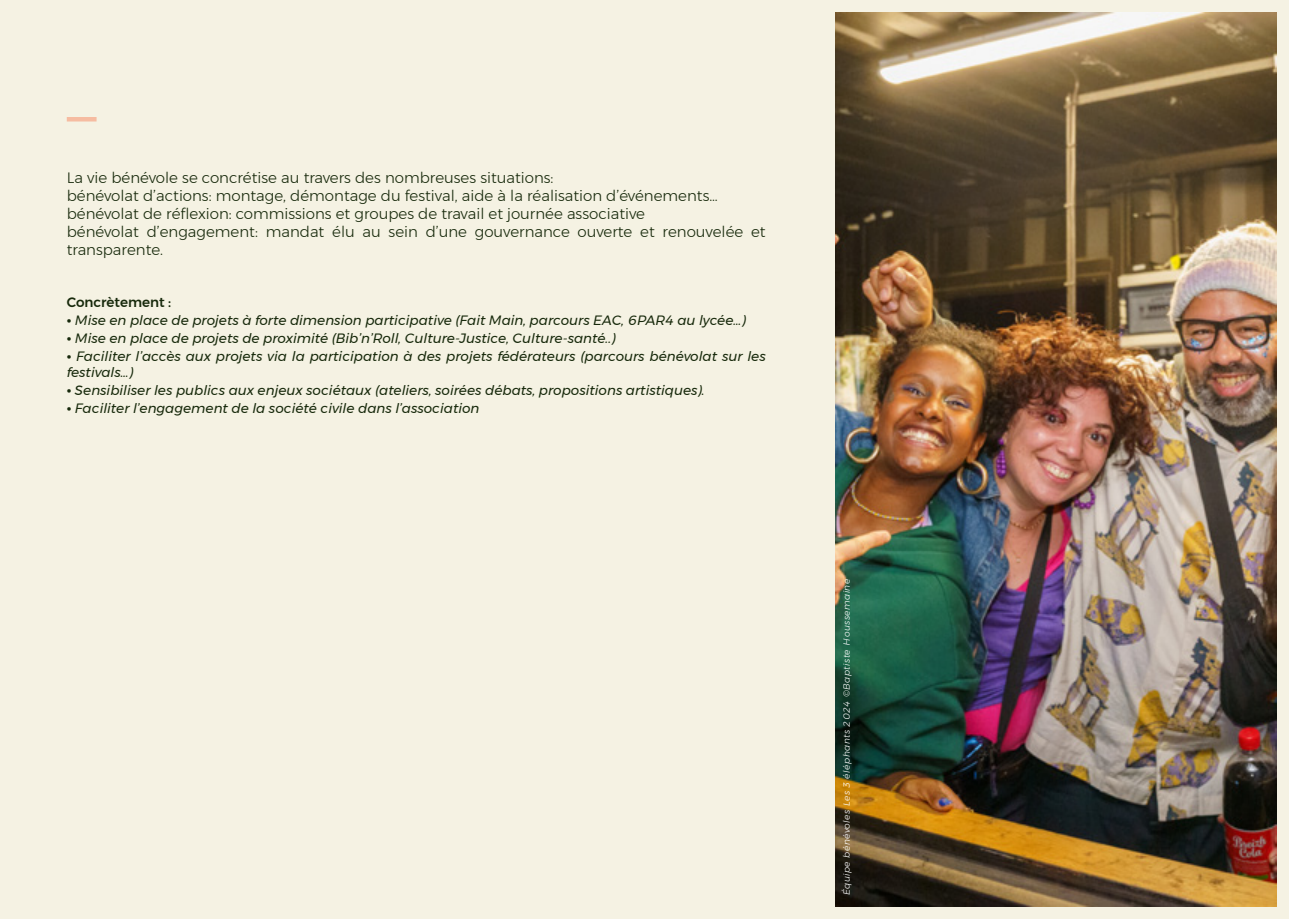
<style>
.page{position:relative;width:1289px;height:919px;background:#fff}
.page>*{position:absolute;margin:0;border:0;box-sizing:border-box;transform-origin:0 0}
.t1{font:300 15px/18px "Montserrat";color:#17290b}
.t2{font:italic 13.5px/16.2px "Montserrat";color:#17290b}
.t3{font:500 13.5px "Montserrat";color:#17290b}
.t4{font:italic 300 9px "Montserrat";letter-spacing:.05em;color:#fff}
.s1{font-weight:600;font-style:normal;font-size:15px}
</style>
<div class="page">
<div style="left:0;top:0;width:1288px;height:918px;background:#f5f2e3"></div>
<img style="left:836px;top:13px;width:440px;height:893px">
<hr style="left:67px;top:117px;width:30px;height:4px;background:#f6bca1">
<p class="t1" style="left:67px;top:168px;width:488px">La vie bénévole se concrétise au travers des nombreuses situations:</p>
<p class="t1" style="left:67px;top:186px;width:652px">bénévolat d’actions: montage, démontage du festival, aide à la réalisation d’événements…</p>
<p class="t1" style="left:67px;top:204px;width:579px">bénévolat de réflexion: commissions et groupes de travail et journée associative</p>
<p class="t1" style="left:67px;top:222px;width:700px">bénévolat d’engagement: mandat élu au sein d’une gouvernance ouverte et renouvelée et transparente.</p>
<p class="t3" style="left:67px;top:291px;width:106px">Concrètement :</p>
<p class="t2" style="left:67px;top:312px;width:680px"><span class="s1">•</span> Mise en place de projets à forte dimension participative (Fait Main, parcours EAC, 6PAR4 au lycée…)</p>
<p class="t2" style="left:67px;top:330px;width:550px"><span class="s1">•</span> Mise en place de projets de proximité (Bib’n’Roll, Culture-Justice, Culture-santé..)</p>
<p class="t2" style="left:67px;top:348px;width:700px"><span class="s1">•</span> Faciliter l’accès aux projets via la participation à des projets fédérateurs (parcours bénévolat sur les festivals…)</p>
<p class="t2" style="left:67px;top:382px;width:639px"><span class="s1">•</span> Sensibiliser les publics aux enjeux sociétaux (ateliers, soirées débats, propositions artistiques).</p>
<p class="t2" style="left:67px;top:400px;width:414px"><span class="s1">•</span> Faciliter l’engagement de la société civile dans l’association</p>
<p class="t4" style="left:839px;top:895px;width:318px;rotate:-90deg">Équipe bénévoles Les 3 éléphants 2024 ©Baptiste Houssemaine</p>
</div>
